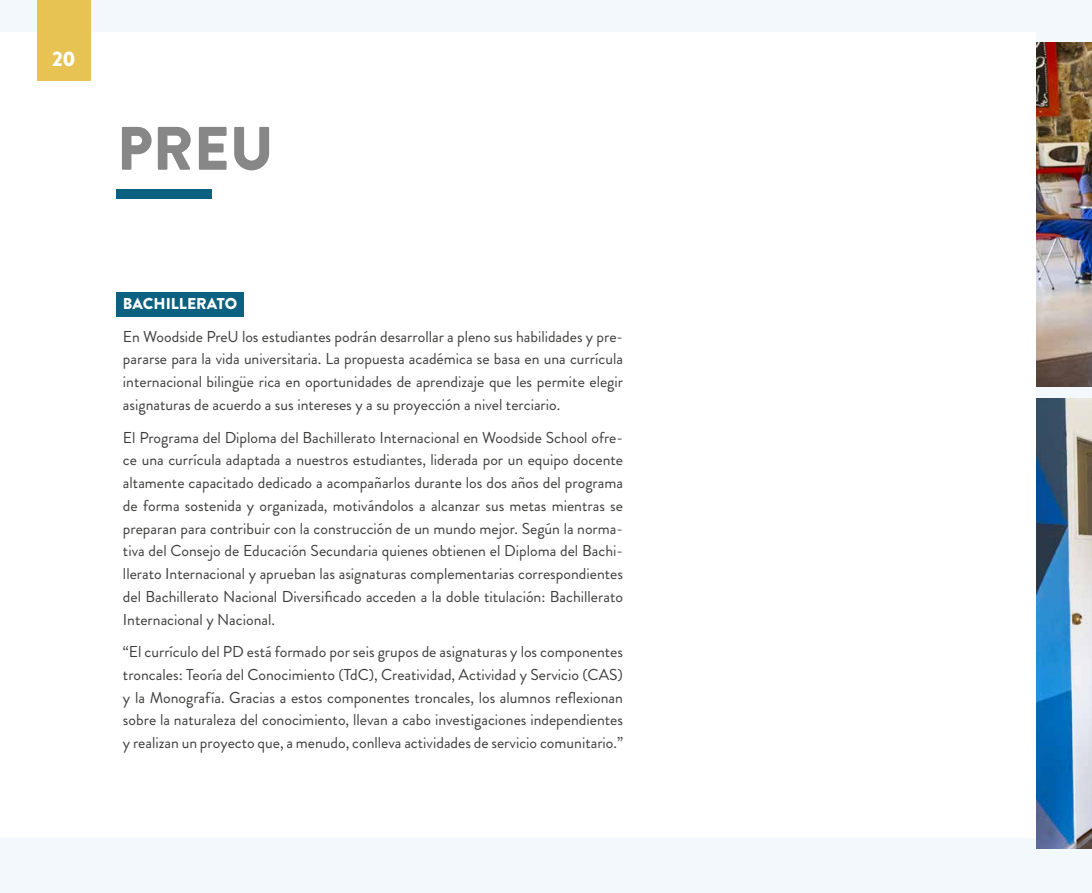
<style>
.page{position:relative;width:1092px;height:893px;background:#fff}
.page>*{position:absolute;margin:0;border:0;box-sizing:border-box;transform-origin:0 0}
.t1{font:900 61.25px "Brandon Grotesque";color:#878787}
.t2{font:900 21px "Brandon Grotesque";color:#fff}
.t3{font:15.75px/22.8px "Brandon Grotesque";color:#3c3c3b;text-align:justify}
.t4{font:900 15.75px "Brandon Grotesque";color:#fff}
</style>
<div class="page">
<div style="left:0;top:0;width:1091px;height:893px;background:#f3f8fc"></div>
<div style="left:0;top:32px;width:1035px;height:805px;background:#fff"></div>
<div style="left:117px;top:190px;width:95px;height:9px;background:#0c6080"></div>
<img style="left:1035px;top:42px;width:56px;height:344px">
<img style="left:1035px;top:398px;width:56px;height:450px">
<div style="left:117px;top:293px;width:127px;height:24px;background:#0c6080"></div>
<div style="left:37px;top:0;width:54px;height:81px;background:#e7c353"></div>
<h2 class="t2" style="left:52px;top:44px;width:25px">20</h2>
<h1 class="t1" style="left:117px;top:105px;width:158px">PREU</h1>
<p class="t4" style="left:123px;top:292px;width:116px">BACHILLERATO</p>
<p class="t3" style="left:123px;top:325px;width:501px">En Woodside PreU los estudiantes podrán desarrollar a pleno sus habilidades y pre&shy;pararse para la vida universitaria. La propuesta académica se basa en una currícula internacional bilingüe rica en oportunidades de aprendizaje que les permite elegir asignaturas de acuerdo a sus intereses y a su proyección a nivel terciario.</p>
<p class="t3" style="left:123px;top:426px;width:501px">El Programa del Diploma del Bachillerato Internacional en Woodside School ofre&shy;ce una currícula adaptada a nuestros estudiantes, liderada por un equipo docente altamente capacitado dedicado a acompañarlos durante los dos años del programa de forma sostenida y organizada, motivándolos a alcanzar sus metas mientras se preparan para contribuir con la construcción de un mundo mejor. Según la norma&shy;tiva del Consejo de Educación Secundaria quienes obtienen el Diploma del Bachi&shy;llerato Internacional y aprueban las asignaturas complementarias correspondientes del Bachillerato Nacional Diversificado acceden a la doble titulación: Bachillerato Internacional y Nacional.</p>
<p class="t3" style="left:123px;top:641px;width:501px">“El currículo del PD está formado por seis grupos de asignaturas y los componentes troncales: Teoría del Conocimiento (TdC), Creatividad, Actividad y Servicio (CAS) y la Monografía. Gracias a estos componentes troncales, los alumnos reflexionan sobre la naturaleza del conocimiento, llevan a cabo investigaciones independientes y realizan un proyecto que, a menudo, conlleva actividades de servicio comunitario.”</p>
</div>
